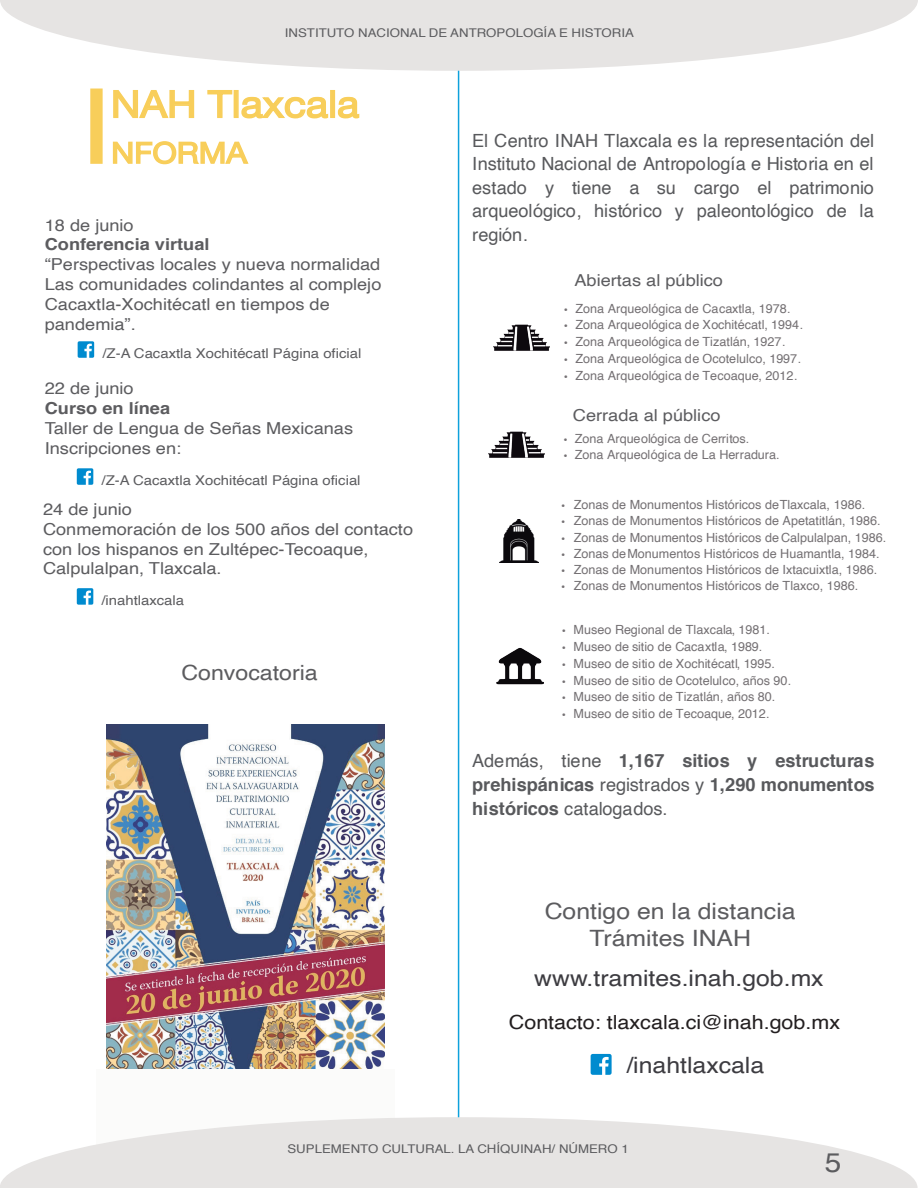
<style>
.page{position:relative;width:918px;height:1188px;background:#fff}
.page>*{position:absolute;margin:0;border:0;box-sizing:border-box;transform-origin:0 0}
.t1{font:103.35px "Helvetica Neue";color:#f8ce5a;scale:1.1 1}
.t2{font:37.2px "Helvetica Neue";color:#f8ce5a;scale:1.1 1}
.t3{font:28.95px "Helvetica Neue";color:#f8ce5a;scale:1.1 1}
.t4{font:27px "Helvetica";color:#5c5c5f;scale:1.1 1}
.t5{font:22.5px "Helvetica";color:#3d3c41;scale:1.1 1}
.t6{font:22.5px/27px "Helvetica";color:#5c5c5f;text-align:center;scale:1.1 1}
.t7{font:21px "Helvetica";color:#5c5c5f;scale:1.1 1}
.t8{font:19.5px "Helvetica";color:#231f20;scale:1.1 1}
.t9{font:18.15px/23.7px "Helvetica";letter-spacing:-.005em;color:#58595c;text-align:justify}
.t10{font:700 18.15px/23.7px "Helvetica";letter-spacing:-.005em;color:#58595c;text-align:justify}
.t11{font:16.5px/19.8px "Helvetica";color:#5c5c5f;scale:1.1 1}
.t12{font:700 16.5px "Helvetica";color:#5c5c5f;scale:1.1 1}
.t13{font:13.5px "Helvetica";color:#5c5c5f;scale:1.1 1}
.t14{font:12.6px "Helvetica";color:#747073}
.t15{font:12px "Helvetica";color:#5c5c5f;scale:1.1 1}
.s1{font-weight:400}
</style>
<div class="page">
<img style="left:107px;top:725px;width:278px;height:344px">
<div style="left:96px;top:1070px;width:299px;height:85px;background:#fbfbfa"></div>
<svg style="left:0;top:1117px;width:918px;height:71px;fill:#e6e4e3"></svg>
<svg style="left:113px;top:90px;width:82px;height:28px"></svg>
<svg style="left:207px;top:90px;width:26px;height:28px"></svg>
<div style="left:234px;top:90px;width:5px;height:28px;border:2px solid #f8ce5a"></div>
<svg style="left:241px;top:96px;width:88px;height:23px"></svg>
<div style="left:330px;top:90px;width:5px;height:28px;border:2px solid #f8ce5a"></div>
<svg style="left:337px;top:96px;width:23px;height:23px"></svg>
<div style="left:90px;top:89px;width:13px;height:75px;border:2px solid #f8ce5a"></div>
<svg style="left:112px;top:141px;width:137px;height:24px"></svg>
<svg style="left:0;top:0;width:918px;height:71px;fill:#e6e4e3"></svg>
<hr style="left:458px;top:71px;width:1px;height:1046px;background:#0ea1dc">
<svg style="left:77px;top:468px;width:16px;height:17px"></svg>
<svg style="left:77px;top:588px;width:16px;height:17px"></svg>
<img style="left:493px;top:324px;width:56px;height:27px">
<img style="left:489px;top:431px;width:56px;height:27px">
<img style="left:497px;top:648px;width:46px;height:37px">
<img style="left:499px;top:519px;width:39px;height:44px">
<svg style="left:78px;top:341px;width:16px;height:17px"></svg>
<svg style="left:591px;top:1054px;width:21px;height:21px"></svg>
<p class="t15" style="left:285px;top:24px;width:319px">INSTITUTO NACIONAL DE ANTROPOLOGÍA E HISTORIA</p>
<h1 class="t1" style="left:82px;top:52px;width:28px">I</h1>
<h2 class="t2" style="left:111px;top:77px;width:227px">NAH Tlaxcala</h2>
<h3 class="t3" style="left:111px;top:132px;width:125px">NFORMA</h3>
<h3 class="t11" style="left:45px;top:215px;width:82px">18 de junio</h3>
<h3 class="t12" style="left:45px;top:231px;width:151px">Conferencia virtual</h3>
<h3 class="t11" style="left:45px;top:255px;width:308px">“Perspectivas locales y nueva normalidad Las comunidades colindantes al complejo Cacaxtla-Xochitécatl en tiempos de pandemia”.</h3>
<p class="t13" style="left:103px;top:343px;width:237px">/Z-A Cacaxtla Xochitécatl Página oficial</p>
<h3 class="t11" style="left:45px;top:379px;width:82px">22 de junio</h3>
<h3 class="t12" style="left:45px;top:395px;width:115px">Curso en línea</h3>
<h3 class="t11" style="left:45px;top:419px;width:282px">Taller de Lengua de Señas Mexicanas<br>Inscripciones en:</h3>
<p class="t13" style="left:102px;top:470px;width:237px">/Z-A Cacaxtla Xochitécatl Página oficial</p>
<h3 class="t11" style="left:43px;top:500px;width:338px">24 de junio<br>Conmemoración de los 500 años del contacto con los hispanos en Zultépec-Tecoaque,<br>Calpulalpan, Tlaxcala.</h3>
<p class="t13" style="left:101px;top:590px;width:77px">/inahtlaxcala</p>
<h3 class="t7" style="left:181px;top:657px;width:125px">Convocatoria</h3>
<h3 class="t9" style="left:472px;top:129px;width:404px">El Centro INAH Tlaxcala es la representación del Instituto Nacional de Antropología e Historia en el estado y tiene a su cargo el patrimonio arqueológico, histórico y paleontológico de la región.</h3>
<h3 class="t11" style="left:574px;top:271px;width:137px">Abiertas al público</h3>
<p class="t14" style="left:564px;top:299px;width:228px">• Zona Arqueológica de Cacaxtla, 1978.</p>
<p class="t14" style="left:564px;top:315px;width:240px">• Zona Arqueológica de Xochitécatl, 1994.</p>
<p class="t14" style="left:564px;top:332px;width:223px">• Zona Arqueológica de Tizatlán, 1927.</p>
<p class="t14" style="left:564px;top:349px;width:239px">• Zona Arqueológica de Ocotelulco, 1997.</p>
<p class="t14" style="left:564px;top:366px;width:235px">• Zona Arqueológica de Tecoaque, 2012.</p>
<h3 class="t11" style="left:573px;top:406px;width:136px">Cerrada al público</h3>
<p class="t14" style="left:564px;top:429px;width:187px">• Zona Arqueológica de Cerritos..</p>
<p class="t14" style="left:564px;top:445px;width:217px">• Zona Arqueológica de La Herradura.</p>
<p class="t14" style="left:562px;top:495px;width:305px">• Zonas de Monumentos Históricos deTlaxcala, 1986.</p>
<p class="t14" style="left:562px;top:511px;width:321px">• Zonas de Monumentos Históricos de Apetatitlán, 1986.</p>
<p class="t14" style="left:831px;top:511px;width:5px">.</p>
<p class="t14" style="left:562px;top:527px;width:326px">• Zonas de Monumentos Históricos de Calpulalpan, 1986.</p>
<p class="t14" style="left:562px;top:544px;width:320px">• Zonas de Monumentos Históricos de Huamantla, 1984.</p>
<p class="t14" style="left:562px;top:560px;width:317px">• Zonas de Monumentos Históricos de Ixtacuixtla, 1986.</p>
<p class="t14" style="left:562px;top:576px;width:298px">• Zonas de Monumentos Históricos de Tlaxco, 1986.</p>
<p class="t14" style="left:562px;top:620px;width:209px">• Museo Regional de Tlaxcala, 1981.</p>
<p class="t14" style="left:562px;top:637px;width:202px">• Museo de sitio de Cacaxtla, 1989.</p>
<p class="t14" style="left:562px;top:654px;width:214px">• Museo de sitio de Xochitécatl, 1995.</p>
<p class="t14" style="left:562px;top:670px;width:230px">• Museo de sitio de Ocotelulco, años 90.</p>
<p class="t14" style="left:562px;top:687px;width:215px">• Museo de sitio de Tizatlán, años 80.</p>
<p class="t14" style="left:562px;top:704px;width:209px">• Museo de sitio de Tecoaque, 2012.</p>
<h3 class="t10" style="left:472px;top:749px;width:404px"><span class="s1">Además, tiene</span> 1,167 sitios y estructuras prehispánicas <span class="s1">registrados y</span> 1,290 monumentos históricos <span class="s1">catalogados.</span></h3>
<h3 class="t6" style="left:545px;top:898px;width:230px">Contigo en la distancia<br>Trámites INAH</h3>
<h3 class="t5" style="left:534px;top:961px;width:265px">www.tramites.inah.gob.mx</h3>
<h3 class="t8" style="left:509px;top:1008px;width:303px">Contacto: tlaxcala.ci@inah.gob.mx</h3>
<h3 class="t5" style="left:626px;top:1048px;width:127px">/inahtlaxcala</h3>
<p class="t15" style="left:287px;top:1139px;width:312px">SUPLEMENTO CULTURAL. LA CHÍQUINAH/ NÚMERO 1</p>
<h3 class="t4" style="left:825px;top:1142px;width:17px">5</h3>
</div>
